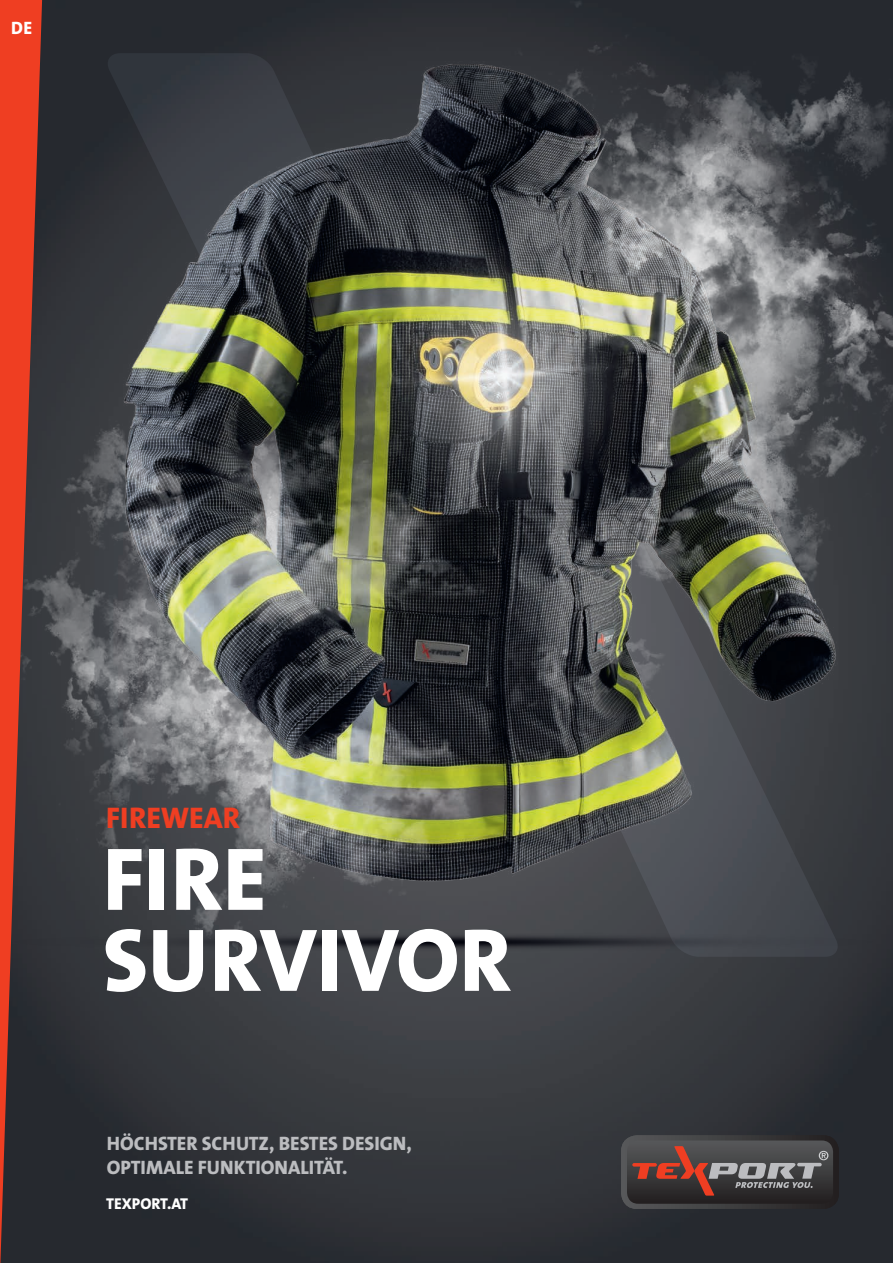
<style>
.page{position:relative;width:893px;height:1263px;background:#fff}
.page>*{position:absolute;margin:0;border:0;box-sizing:border-box;transform-origin:0 0}
.t1{font:800 90px/81px "The Sans B8";color:#fff}
.t2{font:800 30px "The Sans B8";color:#ef3e22}
.t3{font:800 19.5px/24px "The Sans B8";color:#bcbdc0}
.t4{font:800 18px "The Sans B8";color:#fff}
.t5{font:800 15.75px "The Sans B8";letter-spacing:-.005em;color:#fff}
</style>
<div class="page">
<img style="left:42px;top:1050px;width:851px;height:213px">
<img style="left:42px;top:0;width:851px;height:1050px">
<svg style="left:0;top:0;width:42px;height:1263px;background:#8f372b"></svg>
<svg style="left:621px;top:1135px;width:218px;height:74px;background:#524747"></svg>
<p class="t4" style="left:11px;top:19px;width:23px">DE</p>
<h2 class="t2" style="left:106px;top:802px;width:135px">FIREWEAR</h2>
<h1 class="t1" style="left:103px;top:841px;width:410px">FIRE<br>SURVIVOR</h1>
<p class="t3" style="left:107px;top:1131px;width:306px">HÖCHSTER SCHUTZ, BESTES DESIGN,<br>OPTIMALE FUNKTIONALITÄT.</p>
<p class="t5" style="left:106px;top:1195px;width:83px">TEXPORT.AT</p>
</div>
